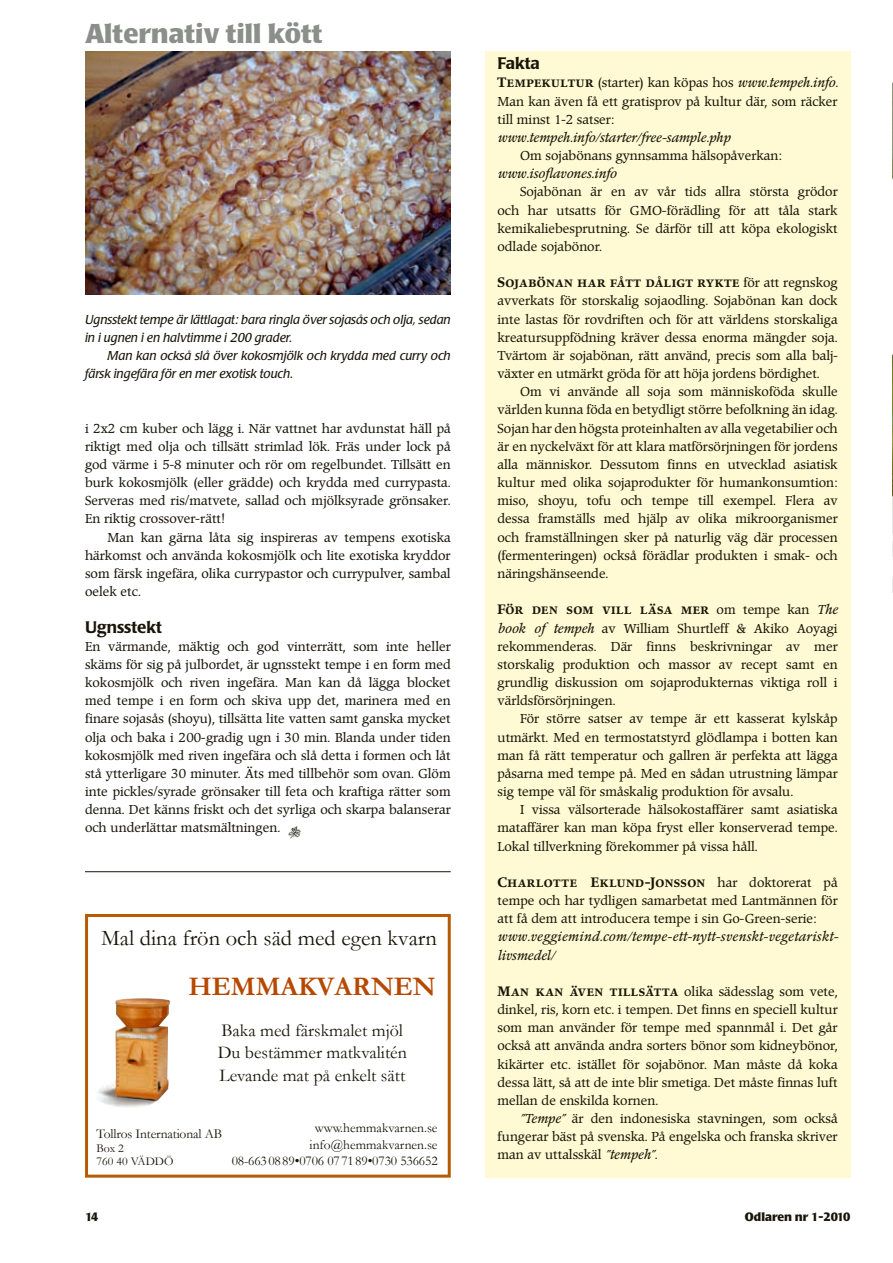
<style>
.page{position:relative;width:893px;height:1263px;background:#fff}
.page>*{position:absolute;margin:0;border:0;box-sizing:border-box;transform-origin:0 0}
.t1{font:700 27px "Poppl Laudatio";color:#8a8f8a}
.t2{font:700 27px "Garamond";color:#b64800}
.t3{font:22.5px "Garamond";color:#181408}
.t4{font:18px/22.5px "Garamond";color:#181408}
.t5{font:500 16.5px "Poppl Laudatio";color:#181408}
.t6{font:13.5px "Poppl Pontifex BE Medium SC";letter-spacing:.035em;color:#181408}
.t7{font:13.5px/16.5px "Garamond";letter-spacing:-.01em;color:#181408;text-align:right}
.t8{font:12.75px/18.1px "Poppl Pontifex BE";color:#181408;text-align:justify}
.t9{font:italic 12.75px/18.1px "Poppl Laudatio";color:#181408}
.t10{font:italic 12.75px/18.1px "Poppl Pontifex BE";letter-spacing:.025em;color:#181408}
.t11{font:italic 12.75px "Poppl Pontifex BE";color:#181408}
.t12{font:700 12px "Poppl Laudatio";color:#181408}
.t13{font:12px/13.5px "Garamond";color:#181408}
.s1{font-family:"Poppl Pontifex BE Medium SC";font-size:13.5px}
.s2{font-style:italic}
.s3{font-family:"Poppl Pontifex BE";font-size:12.75px}
.s4{font-family:"Poppl Pontifex BE";font-style:italic;font-size:12.75px}
</style>
<div class="page">
<div style="left:485px;top:51px;width:365px;height:1126px;background:#fffad3"></div>
<div style="left:85px;top:914px;width:366px;height:263px;border:3px solid #b85a00"></div>
<img style="left:98px;top:998px;width:72px;height:110px">
<img style="left:85px;top:51px;width:366px;height:244px">
<img style="left:892px;top:82px;width:1px;height:510px">
<hr style="left:85px;top:871px;width:366px;height:1px;background:#181408">
<h1 class="t1" style="left:85px;top:18px;width:239px">Alternativ till kött</h1>
<p class="t9" style="left:85px;top:310px;width:367px">Ugnsstekt tempe är lättlagat: bara ringla över sojasås och olja, sedan in i ugnen i en halvtimme i 200 grader.</p>
<p class="t9" style="left:85px;top:347px;width:367px;text-indent:23px">Man kan också slå över kokosmjölk och krydda med curry och färsk ingefära för en mer exotisk touch.</p>
<p class="t8" style="left:85px;top:419px;width:367px">i 2x2 cm kuber och lägg i. När vattnet har avdunstat häll på riktigt med olja och tillsätt strimlad lök. Fräs under lock på god värme i 5-8 minuter och rör om regelbundet. Tillsätt en burk kokosmjölk (eller grädde) och krydda med currypasta.<br>Serveras med ris/matvete, sallad och mjölksyrade grönsaker.<br>En riktig crossover-rätt!</p>
<p class="t8" style="left:85px;top:528px;width:367px;text-indent:23px">Man kan gärna låta sig inspireras av tempens exotiska härkomst och använda kokosmjölk och lite exotiska kryddor som färsk ingefära, olika currypastor och currypulver, sambal oelek etc.</p>
<p class="t5" style="left:85px;top:617px;width:78px">Ugnsstekt</p>
<p class="t8" style="left:85px;top:637px;width:367px">En värmande, mäktig och god vinterrätt, som inte heller skäms för sig på julbordet, är ugnsstekt tempe i en form med kokosmjölk och riven ingefära. Man kan då lägga blocket med tempe i en form och skiva upp det, marinera med en finare sojasås (shoyu), tillsätta lite vatten samt ganska mycket olja och baka i 200-gradig ugn i 30 min. Blanda under tiden kokosmjölk med riven ingefära och slå detta i formen och låt stå ytterligare 30 minuter. Äts med tillbehör som ovan. Glöm inte pickles/syrade grönsaker till feta och kraftiga rätter som denna. Det känns friskt och det syrliga och skarpa balanserar och underlättar matsmältningen.</p>
<h2 class="t3" style="left:101px;top:923px;width:337px">Mal dina frön och säd med egen kvarn</h2>
<h1 class="t2" style="left:188px;top:968px;width:249px">HEMMAKVARNEN</h1>
<h3 class="t4" style="left:218px;top:1018px;width:191px">Baka med färskmalet mjöl<br>Du bestämmer matkvalitén<br>Levande mat på enkelt sätt</h3>
<p class="t7" style="left:97px;top:1125px;width:127px">Tollros International AB</p>
<p class="t13" style="left:97px;top:1141px;width:79px">Box 2<br>760 40 VÄDDÖ</p>
<p class="t7" style="left:232px;top:1119px;width:207px">www.hemmakvarnen.se info@hemmakvarnen.se<br>08-663 08 89•0706 07 71 89•0730 536652</p>
<p class="t5" style="left:497px;top:54px;width:44px">Fakta</p>
<p class="t8" style="left:497px;top:74px;width:342px"><span class="s1">Tempekultur</span> (starter) kan köpas hos <span class="s2">www.tempeh.info.<br></span>Man kan även få ett gratisprov på kultur där, som räcker till minst 1-2 satser:</p>
<p class="t11" style="left:497px;top:130px;width:234px">www.tempeh.info/starter/free-sample.php</p>
<p class="t8" style="left:520px;top:147px;width:263px">Om sojabönans gynnsamma hälsopåverkan:</p>
<p class="t11" style="left:497px;top:166px;width:120px">www.isoflavones.info</p>
<p class="t8" style="left:497px;top:183px;width:342px;text-indent:23px">Sojabönan är en av vår tids allra största grödor och har utsatts för GMO-förädling för att tåla stark kemikaliebesprutning. Se därför till att köpa ekologiskt odlade sojabönor.</p>
<p class="t6" style="left:497px;top:274px;width:342px">Sojabönan har fått dåligt rykte <span class="s3">för att regnskog</span></p>
<p class="t8" style="left:497px;top:292px;width:342px">avverkats för storskalig sojaodling. Sojabönan kan dock inte lastas för rovdriften och för att världens storskaliga kreatursuppfödning kräver dessa enorma mängder soja.<br>Tvärtom är sojabönan, rätt använd, precis som alla balj&shy;växter en utmärkt gröda för att höja jordens bördighet.</p>
<p class="t8" style="left:497px;top:383px;width:342px;text-indent:23px">Om vi använde all soja som människoföda skulle världen kunna föda en betydligt större befolkning än idag.<br>Sojan har den högsta proteinhalten av alla vegetabilier och är en nyckelväxt för att klara matförsörjningen för jordens alla människor. Dessutom finns en utvecklad asiatisk kultur med olika sojaprodukter för humankonsumtion: miso, shoyu, tofu och tempe till exempel. Flera av dessa framställs med hjälp av olika mikroorganismer och framställningen sker på naturlig väg där processen (fermenteringen) också förädlar produkten i smak- och näringshänseende.</p>
<p class="t6" style="left:497px;top:601px;width:342px">För den som vill läsa mer <span class="s3">om tempe kan</span> <span class="s4">The</span></p>
<p class="t8" style="left:497px;top:619px;width:342px"><span class="s2">book of tempeh</span> av William Shurtleff &amp; Akiko Aoyagi rekommenderas. Där finns beskrivningar av mer storskalig produktion och massor av recept samt en grundlig diskussion om sojaprodukternas viktiga roll i världsförsörjningen.</p>
<p class="t8" style="left:497px;top:710px;width:342px;text-indent:23px">För större satser av tempe är ett kasserat kylskåp utmärkt. Med en termostatstyrd glödlampa i botten kan man få rätt temperatur och gallren är perfekta att lägga påsarna med tempe på. Med en sådan utrustning lämpar sig tempe väl för småskalig produktion för avsalu.</p>
<p class="t8" style="left:497px;top:801px;width:342px;text-indent:23px">I vissa välsorterade hälsokostaffärer samt asiatiska mataffärer kan man köpa fryst eller konserverad tempe.<br>Lokal tillverkning förekommer på vissa håll.</p>
<p class="t6" style="left:497px;top:874px;width:342px">Charlotte Eklund-Jonsson <span class="s3">har doktorerat på</span></p>
<p class="t8" style="left:497px;top:892px;width:342px">tempe och har tydligen samarbetat med Lantmännen för att få dem att introducera tempe i sin Go-Green-serie:</p>
<p class="t10" style="left:497px;top:928px;width:342px">www.veggiemind.com/tempe-ett-nytt-svenskt-vegetariskt&shy;livsmedel/</p>
<p class="t8" style="left:497px;top:983px;width:342px"><span class="s1">Man kan även tillsätta</span> olika sädesslag som vete, dinkel, ris, korn etc. i tempen. Det finns en speciell kultur som man använder för tempe med spannmål i. Det går också att använda andra sorters bönor som kidneybönor, kikärter etc. istället för sojabönor. Man måste då koka dessa lätt, så att de inte blir smetiga. Det måste finnas luft mellan de enskilda kornen.</p>
<p class="t8" style="left:497px;top:1110px;width:342px;text-indent:23px"><span class="s2">”Tempe”</span> är den indonesiska stavningen, som också fungerar bäst på svenska. På engelska och franska skriver man av uttalsskäl <span class="s2">”tempeh”</span>.</p>
<p class="t12" style="left:85px;top:1210px;width:15px">14</p>
<p class="t12" style="left:745px;top:1210px;width:107px">Odlaren nr 1-2010</p>
</div>
